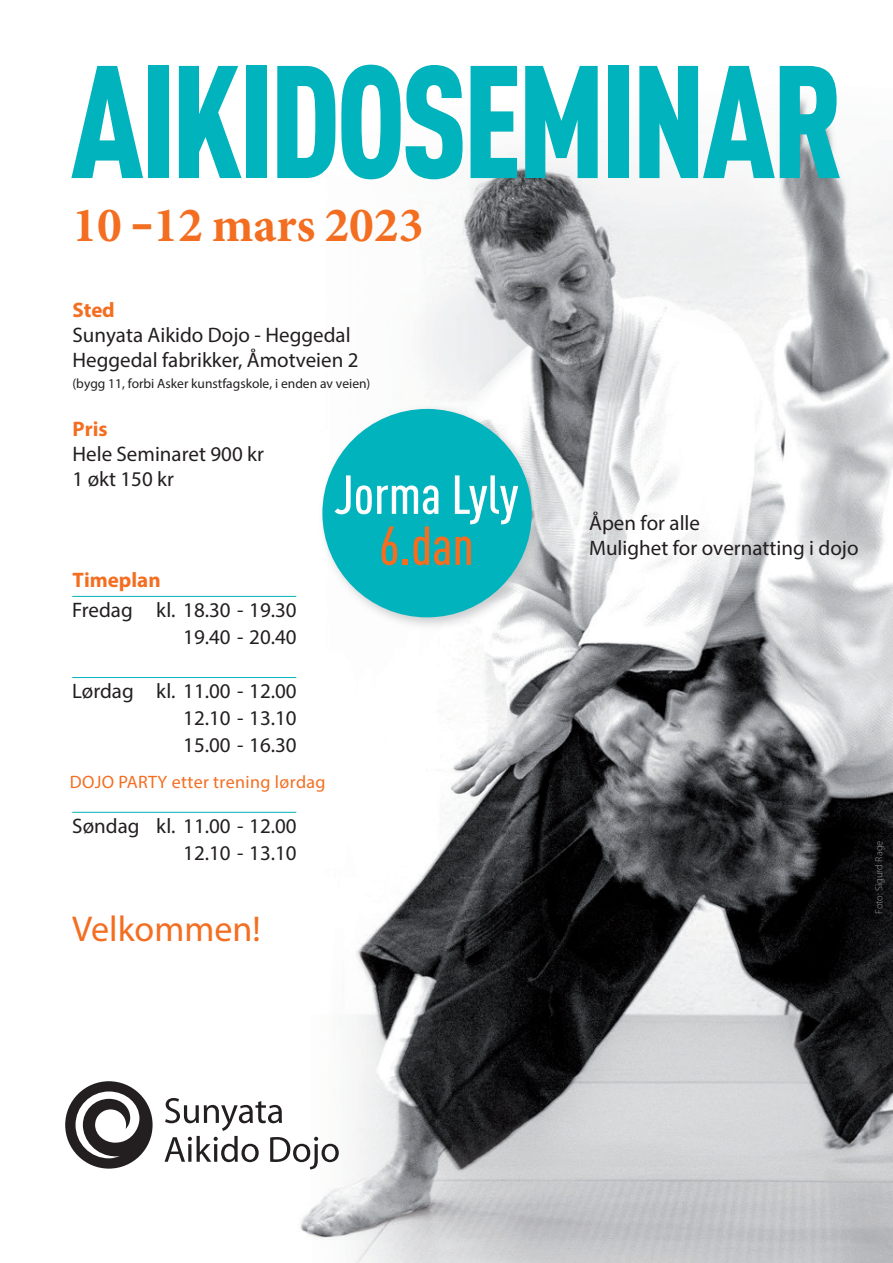
<style>
.page{position:relative;width:893px;height:1263px;background:#fff}
.page>*{position:absolute;margin:0;border:0;box-sizing:border-box;transform-origin:0 0}
.t1{font:900 157.5px "DIN Cond";letter-spacing:-.03em;color:#00b3bd;scale:.9 1}
.t2{font:500 54px "DIN Cond";color:#fff}
.t3{font:500 54px "DIN Cond";color:#f36e21}
.t4{font:700 49.5px "Minion Pro";color:#f36e21}
.t5{font:36px "Myriad Pro";color:#f36e21}
.t6{font:21px/25.2px "Myriad Pro";color:#231f20}
.t7{font:21px/25.2px "Myriad Pro";color:#221e1f}
.t8{font:700 21px "Myriad Pro";color:#f36e21}
.t9{font:18px "Myriad Pro";letter-spacing:.02em;color:#f36e21}
.t10{font:13.5px "Myriad Pro";color:#231f20}
.t11{font:300 10.5px "Myriad Pro";color:#939598}
.s1{font-family:"DIN Cond"}
.s2{font-weight:700;color:#f36e21}
</style>
<div class="page">
<img style="left:72px;top:96px;width:821px;height:1167px">
<hr style="left:72px;top:677px;width:224px;height:1px;background:#00b3bd">
<hr style="left:72px;top:812px;width:224px;height:1px;background:#00b3bd">
<hr style="left:72px;top:596px;width:224px;height:1px;background:#00b3bd">
<svg style="left:165px;top:1098px;width:174px;height:71px"></svg>
<svg style="left:65px;top:1081px;width:88px;height:87px"></svg>
<div style="left:318px;top:404px;width:227px;height:226px;background:#bcbdc0;opacity:.75"></div>
<div style="left:322px;top:409px;width:210px;height:208px;background:#00b3bd;border-radius:50%"></div>
<p class="t1" style="left:71px;top:23px;width:860px">AIKIDOSEMINAR</p>
<p class="t4" style="left:72px;top:190px;width:352px">10 <span class="s1">–</span>12 mars 2023</p>
<p class="t6" style="left:72px;top:297px;width:288px"><span class="s2">Sted<br></span>Sunyata Aikido Dojo - Heggedal<br>Heggedal fabrikker, Åmotveien 2</p>
<p class="t10" style="left:72px;top:375px;width:299px">(bygg 11, forbi Asker kunstfagskole, i enden av veien)</p>
<p class="t6" style="left:72px;top:416px;width:193px"><span class="s2">Pris<br></span>Hele Seminaret 900 kr<br>1 økt 150 kr</p>
<p class="t8" style="left:72px;top:566px;width:90px">Timeplan</p>
<p class="t6" style="left:72px;top:596px;width:226px">Fredag kl. 18.30 - 19.30</p>
<p class="t6" style="left:183px;top:623px;width:115px">19.40 - 20.40</p>
<p class="t6" style="left:72px;top:677px;width:226px">Lørdag kl. 11.00 - 12.00</p>
<p class="t6" style="left:183px;top:704px;width:115px">12.10 - 13.10</p>
<p class="t6" style="left:183px;top:731px;width:115px">15.00 - 16.30</p>
<p class="t9" style="left:70px;top:771px;width:257px">DOJO PARTY etter trening lørdag</p>
<p class="t6" style="left:72px;top:812px;width:226px">Søndag kl. 11.00 - 12.00</p>
<p class="t6" style="left:183px;top:839px;width:115px">12.10 - 13.10</p>
<p class="t2" style="left:334px;top:463px;width:186px">Jorma Lyly</p>
<p class="t3" style="left:379px;top:514px;width:96px">6.dan</p>
<p class="t5" style="left:72px;top:906px;width:190px">Velkommen!</p>
<p class="t7" style="left:589px;top:510px;width:271px">Åpen for alle<br>Mulighet for overnatting i dojo</p>
<p class="t11" style="left:873px;top:914px;width:75px;rotate:-90deg">Foto: Sigurd Rage</p>
</div>
